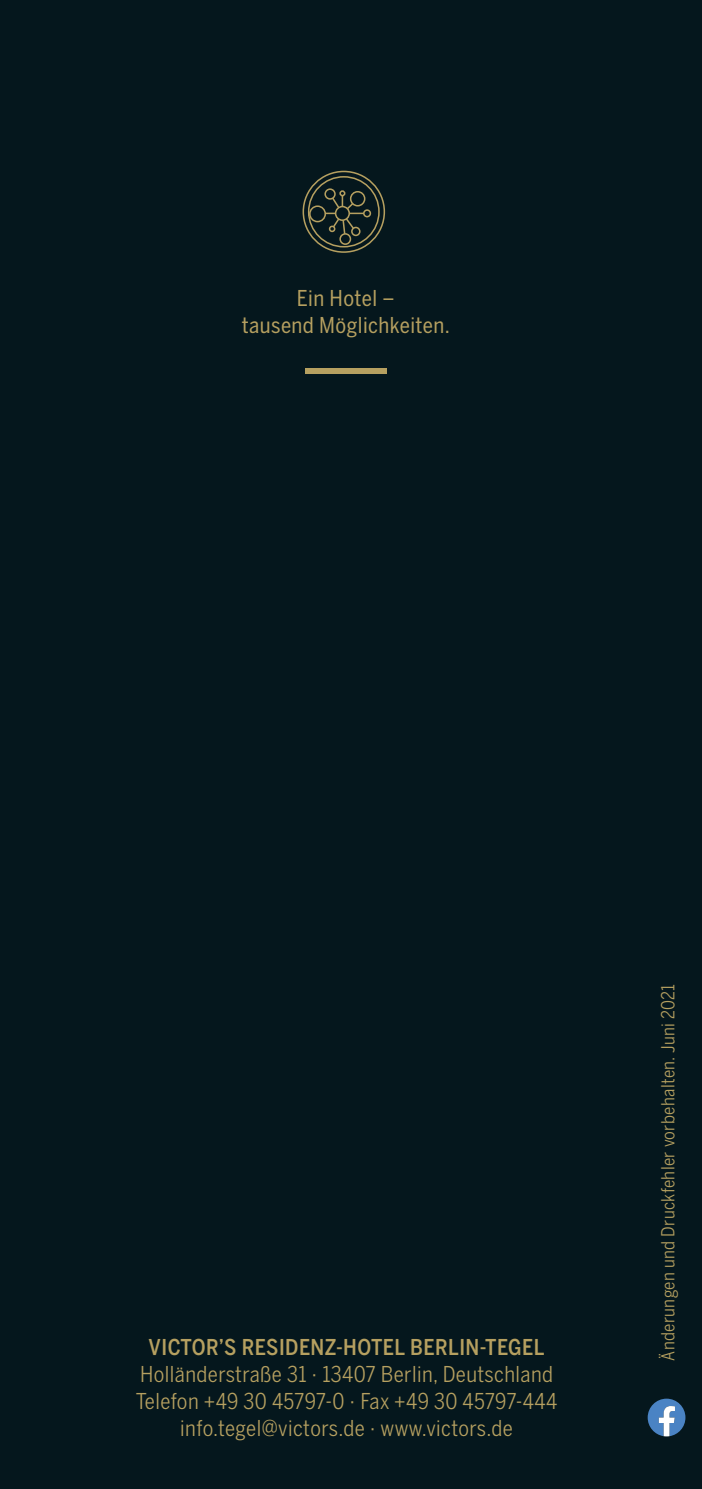
<style>
.page{position:relative;width:702px;height:1489px;background:#fff}
.page>*{position:absolute;margin:0;border:0;box-sizing:border-box;transform-origin:0 0}
.t1{font:21.75px/27px "Benton Sans Cond";letter-spacing:.02em;color:#b6a060;text-align:center}
.t2{font:500 21.75px "Benton Sans Cond";letter-spacing:.02em;color:#b6a060}
.t3{font:21.75px/27px "Benton Sans Cond";letter-spacing:.02em;color:#b6a060;text-align:center}
.t4{font:17.75px "Benton Sans Cond";letter-spacing:.02em;color:#b6a060}
</style>
<div class="page">
<div style="left:0;top:0;width:702px;height:1488px;background:#05171d"></div>
<div style="left:305px;top:369px;width:81px;height:5px;background:#b6a060"></div>
<div style="left:302px;top:171px;width:83px;height:82px;border:2px solid #b6a060;border-radius:50%"></div>
<div style="left:339px;top:233px;width:12px;height:12px;border:2px solid #b6a060;border-radius:50%"></div>
<div style="left:350px;top:191px;width:15px;height:15px;border:2px solid #b6a060;border-radius:50%"></div>
<div style="left:363px;top:209px;width:8px;height:8px;border:2px solid #b6a060;border-radius:50%"></div>
<div style="left:351px;top:227px;width:9px;height:9px;border:2px solid #b6a060;border-radius:50%"></div>
<div style="left:324px;top:188px;width:12px;height:12px;border:2px solid #b6a060;border-radius:50%"></div>
<div style="left:309px;top:205px;width:17px;height:17px;border:2px solid #b6a060;border-radius:50%"></div>
<svg style="left:325px;top:190px;width:39px;height:45px"></svg>
<div style="left:308px;top:176px;width:72px;height:71px;border:2px solid #b6a060;border-radius:50%"></div>
<svg style="left:647px;top:1398px;width:38px;height:38px"></svg>
<p class="t3" style="left:242px;top:285px;width:209px">Ein Hotel –<br>tausend Möglichkeiten.</p>
<p class="t2" style="left:149px;top:1334px;width:397px">VICTOR’S RESIDENZ-HOTEL BERLIN-TEGEL</p>
<p class="t1" style="left:136px;top:1360px;width:423px">Holländerstraße 31 · 13407 Berlin, Deutschland<br>Telefon +49 30 45797-0 · Fax +49 30 45797-444 info.tegel@victors.de · www.victors.de</p>
<p class="t4" style="left:657px;top:1360px;width:378px;rotate:-90deg">Änderungen und Druckfehler vorbehalten. Juni 2021</p>
</div>
